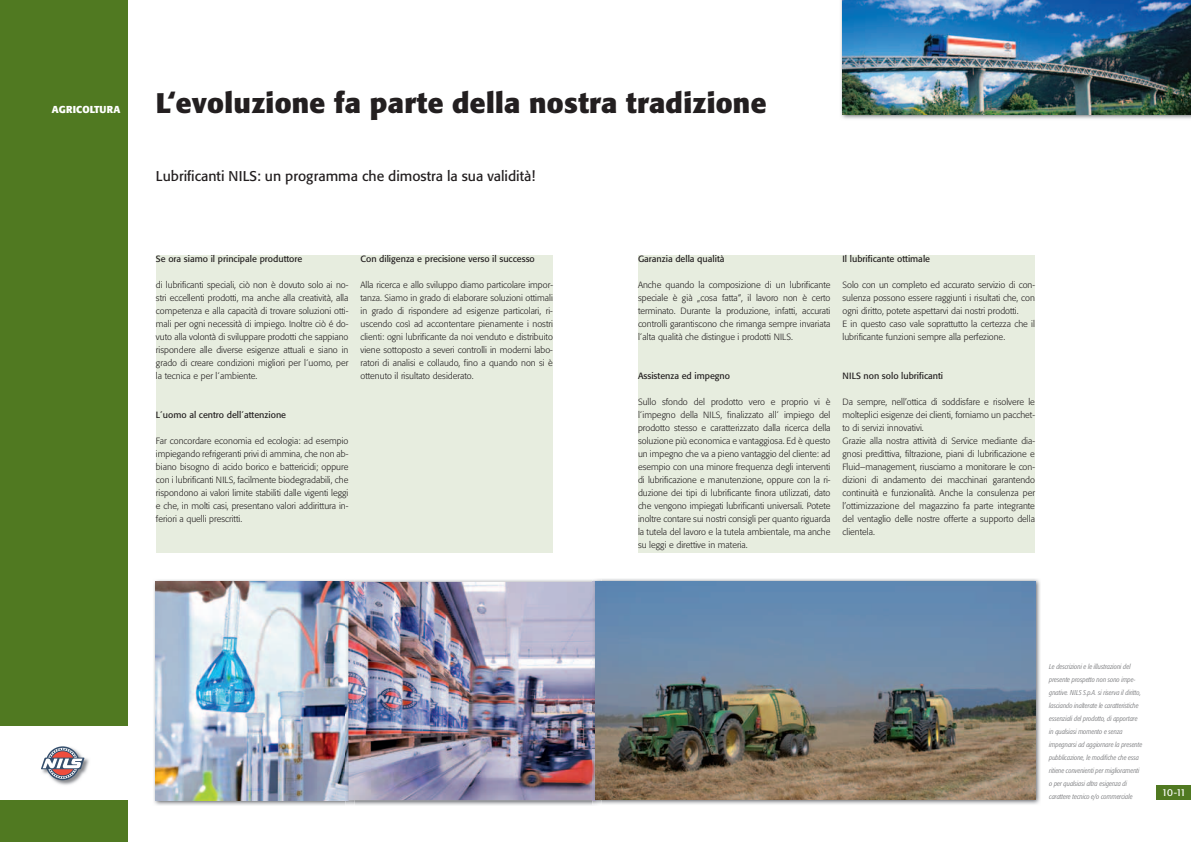
<style>
.page{position:relative;width:1191px;height:842px;background:#fff}
.page>*{position:absolute;margin:0;border:0;box-sizing:border-box;transform-origin:0 0}
.t1{font:700 28px "Formata";letter-spacing:.01em;color:#231f20}
.t2{font:14px "Formata";color:#231f20}
.t3{font:700 10px "Formata";letter-spacing:.02em;color:#fff}
.t4{font:10px "Formata";color:#fff}
.t5{font:300 9px/13px "Formata";color:#231f20;text-align:justify}
.t6{font:9px "Formata";color:#231f20}
.t7{font:italic 300 condensed 7px/13px "Formata";color:#6c6d70}
</style>
<div class="page">
<div style="left:0;top:0;width:128px;height:842px;background:#507921"></div>
<div style="left:638px;top:255px;width:397px;height:298px;background:#e7eddf"></div>
<div style="left:156px;top:255px;width:397px;height:298px;background:#e7eddf"></div>
<div style="left:1157px;top:785px;width:34px;height:14px;background:#507921"></div>
<div style="left:0;top:726px;width:129px;height:73px;background:#fff"></div>
<img style="left:53px;top:757px;width:36px;height:28px">
<svg style="left:41px;top:746px;width:43px;height:34px"></svg>
<img style="left:841px;top:0;width:350px;height:119px">
<img style="left:842px;top:0;width:349px;height:114px">
<img style="left:154px;top:580px;width:191px;height:225px">
<img style="left:156px;top:581px;width:189px;height:219px">
<img style="left:354px;top:580px;width:238px;height:225px">
<img style="left:345px;top:579px;width:9px;height:226px">
<img style="left:601px;top:579px;width:439px;height:225px">
<img style="left:592px;top:579px;width:9px;height:226px">
<p class="t3" style="left:52px;top:104px;width:70px">AGRICOLTURA</p>
<h1 class="t1" style="left:156px;top:86px;width:612px">L‘evoluzione fa parte della nostra tradizione</h1>
<h2 class="t2" style="left:156px;top:168px;width:381px">Lubrificanti NILS: un programma che dimostra la sua validità!</h2>
<p class="t6" style="left:156px;top:254px;width:148px">Se ora siamo il principale produttore</p>
<p class="t5" style="left:156px;top:279px;width:194px">di lubrificanti speciali, ciò non è dovuto solo ai no&shy;stri eccellenti prodotti, ma anche alla creatività, alla competenza e alla capacità di trovare soluzioni otti&shy;mali per ogni necessità di impiego. Inoltre ciò é do&shy;vuto alla volontà di sviluppare prodotti che sappiano rispondere alle diverse esigenze attuali e siano in grado di creare condizioni migliori per l´uomo, per la tecnica e per l´ambiente.</p>
<p class="t6" style="left:156px;top:410px;width:132px">L´uomo al centro dell´attenzione</p>
<p class="t5" style="left:156px;top:435px;width:194px">Far concordare economia ed ecologia: ad esempio impiegando refrigeranti privi di ammina, che non ab&shy;biano bisogno di acido borico e battericidi; oppure con i lubrificanti NILS, facilmente biodegradabili, che rispondono ai valori limite stabiliti dalle vigenti leggi e che, in molti casi, presentano valori addirittura in&shy;feriori a quelli prescritti.</p>
<p class="t6" style="left:360px;top:253px;width:176px">Con diligenza e precisione verso il successo</p>
<p class="t5" style="left:360px;top:279px;width:194px">Alla ricerca e allo sviluppo diamo particolare impor&shy;tanza. Siamo in grado di elaborare soluzioni ottimali in grado di rispondere ad esigenze particolari, ri&shy;uscendo così ad accontentare pienamente i nostri clienti: ogni lubrificante da noi venduto e distribuito viene sottoposto a severi controlli in moderni labo&shy;ratori di analisi e collaudo, fino a quando non si è ottenuto il risultato desiderato.</p>
<p class="t6" style="left:638px;top:254px;width:88px">Garanzia della qualità</p>
<p class="t5" style="left:638px;top:279px;width:194px">Anche quando la composizione di un lubrificante speciale è già „cosa fatta“, il lavoro non è certo terminato. Durante la produzione, infatti, accurati controlli garantiscono che rimanga sempre invariata l´alta qualità che distingue i prodotti NILS.</p>
<p class="t6" style="left:638px;top:371px;width:94px">Assistenza ed impegno</p>
<p class="t5" style="left:638px;top:396px;width:194px">Sullo sfondo del prodotto vero e proprio vi è l´impegno della NILS, finalizzato all´ impiego del prodotto stesso e caratterizzato dalla ricerca della soluzione più economica e vantaggiosa. Ed è questo un impegno che va a pieno vantaggio del cliente: ad esempio con una minore frequenza degli interventi di lubrificazione e manutenzione, oppure con la ri&shy;duzione dei tipi di lubrificante finora utilizzati, dato che vengono impiegati lubrificanti universali. Potete inoltre contare sui nostri consigli per quanto riguarda la tutela del lavoro e la tutela ambientale, ma anche su leggi e direttive in materia.</p>
<p class="t6" style="left:842px;top:253px;width:89px">Il lubrificante ottimale</p>
<p class="t5" style="left:842px;top:279px;width:194px;text-align:left">Solo con un completo ed accurato servizio di con&shy;sulenza possono essere raggiunti i risultati che, con ogni diritto, potete aspettarvi dai nostri prodotti.<br>E in questo caso vale soprattutto la certezza che il lubrificante funzioni sempre alla perfezione.</p>
<p class="t6" style="left:842px;top:370px;width:102px">NILS non solo lubrificanti</p>
<p class="t5" style="left:842px;top:396px;width:194px;text-align:left">Da sempre, nell’ottica di soddisfare e risolvere le molteplici esigenze dei clienti, forniamo un pacchet&shy;to di servizi innovativi.<br>Grazie alla nostra attività di Service mediante dia&shy;gnosi predittiva, filtrazione, piani di lubrificazione e Fluid–management, riusciamo a monitorare le con&shy;dizioni di andamento dei macchinari garantendo continuità e funzionalità. Anche la consulenza per l’ottimizzazione del magazzino fa parte integrante del ventaglio delle nostre offerte a supporto della clientela.</p>
<p class="t7" style="left:1049px;top:661px;width:95px">Le descrizioni e le illustrazioni del presente prospetto non sono impe&shy;gnative. NILS S.p.A. si riserva il diritto, lasciando inalterate le caratteristiche essenziali del prodotto, di apportare in qualsiasi momento e senza impegnarsi ad aggiornare la presente pubblicazione, le modifiche che essa ritiene convenienti per miglioramenti o per qualsiasi altra esigenza di carattere tecnico e/o commerciale</p>
<p class="t4" style="left:1161px;top:786px;width:26px">10-11</p>
</div>
